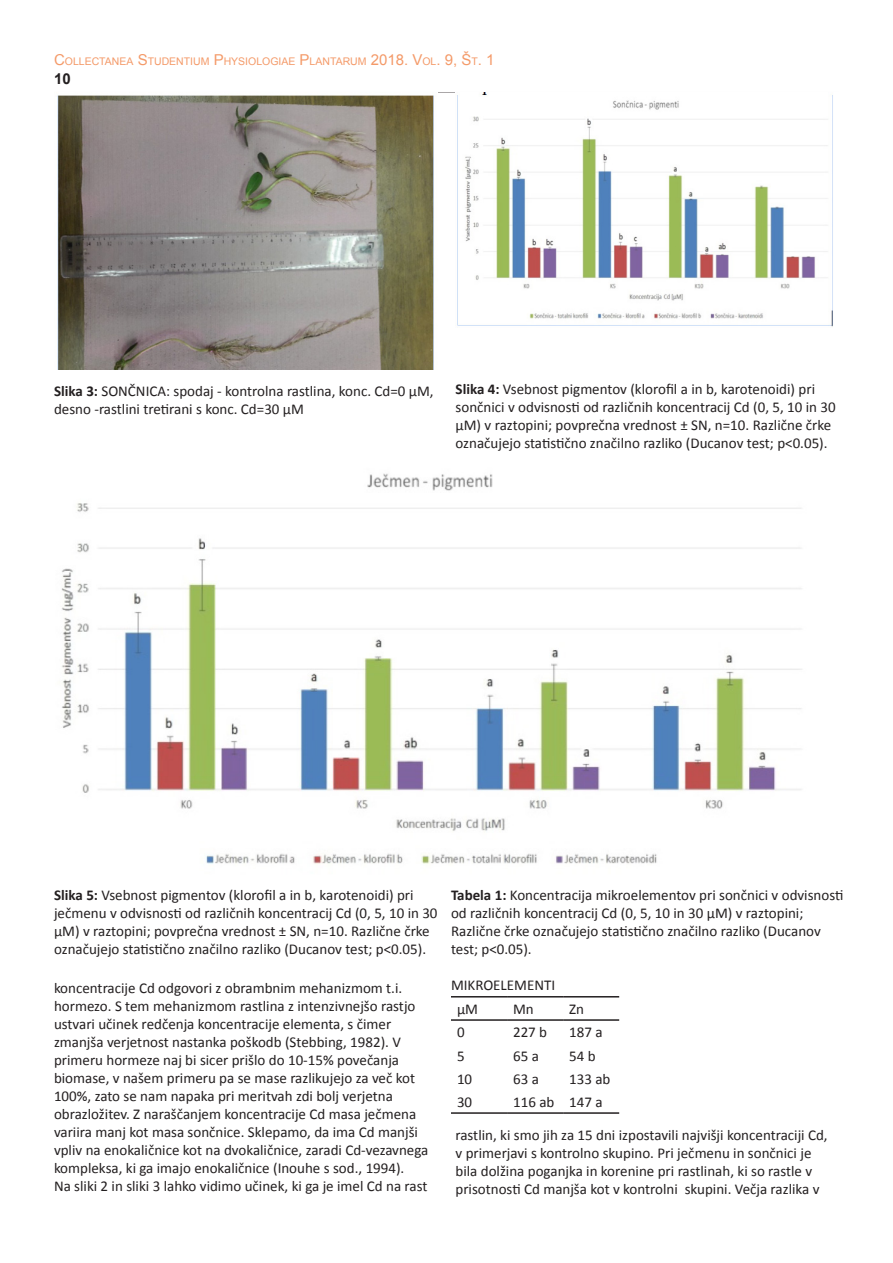
<style>
.page{position:relative;width:893px;height:1263px;background:#fff}
.page>*{position:absolute;margin:0;border:0;box-sizing:border-box;transform-origin:0 0}
.t1{font:15px/18px "Calibri";color:#231f20}
.t2{font:700 15px "Arial";color:#231f20}
.t3{font:10.5px "Arial";color:#f49a69}
.s1{font-size:15px}
.s2{font-weight:700}
</style>
<div class="page">
<hr style="left:54px;top:92px;width:785px;height:1px;background:#aaa7a8">
<hr style="left:451px;top:996px;width:56px;height:1px;background:#231f20">
<hr style="left:507px;top:996px;width:56px;height:1px;background:#231f20">
<hr style="left:563px;top:996px;width:56px;height:1px;background:#231f20">
<hr style="left:451px;top:1019px;width:56px;height:2px;background:#231f20">
<hr style="left:507px;top:1019px;width:56px;height:2px;background:#231f20">
<hr style="left:563px;top:1019px;width:56px;height:2px;background:#231f20">
<hr style="left:451px;top:1112px;width:56px;height:2px;background:#231f20">
<hr style="left:507px;top:1112px;width:56px;height:2px;background:#231f20">
<hr style="left:563px;top:1112px;width:56px;height:2px;background:#231f20">
<img style="left:57px;top:95px;width:377px;height:274px">
<img style="left:61px;top:473px;width:741px;height:391px">
<img style="left:457px;top:93px;width:376px;height:234px">
<p class="t3" style="left:54px;top:54px;width:442px"><span class="s1">C</span>OLLECTANEA <span class="s1">S</span>TUDENTIUM <span class="s1">P</span>HYSIOLOGIAE <span class="s1">P</span>LANTARUM <span class="s1">2018. V</span>OL<span class="s1">. 9, Š</span>T<span class="s1">. 1</span></p>
<p class="t2" style="left:54px;top:69px;width:18px">10</p>
<p class="t1" style="left:54px;top:383px;width:381px"><span class="s2">Slika 3:</span> SONČNICA: spodaj - kontrolna rastlina, konc. Cd=0 µM, desno -rastlini tretirani s konc. Cd=30 µM</p>
<p class="t1" style="left:456px;top:380px;width:382px"><span class="s2">Slika 4:</span> Vsebnost pigmentov (klorofil a in b, karotenoidi) pri sončnici v odvisnosti od različnih koncentracij Cd (0, 5, 10 in 30 µM) v raztopini; povprečna vrednost ± SN, n=10. Različne črke označujejo statistično značilno razliko (Ducanov test; p&lt;0.05).</p>
<p class="t1" style="left:54px;top:886px;width:385px"><span class="s2">Slika 5:</span> Vsebnost pigmentov (klorofil a in b, karotenoidi) pri ječmenu v odvisnosti od različnih koncentracij Cd (0, 5, 10 in 30 µM) v raztopini; povprečna vrednost ± SN, n=10. Različne črke označujejo statistično značilno razliko (Ducanov test; p&lt;0.05).</p>
<p class="t1" style="left:54px;top:979px;width:376px">koncentracije Cd odgovori z obrambnim mehanizmom t.i. hormezo. S tem mehanizmom rastlina z intenzivnejšo rastjo ustvari učinek redčenja koncentracije elementa, s čimer zmanjša verjetnost nastanka poškodb (Stebbing, 1982). V primeru hormeze naj bi sicer prišlo do 10-15% povečanja biomase, v našem primeru pa se mase razlikujejo za več kot 100%, zato se nam napaka pri meritvah zdi bolj verjetna obrazložitev. Z naraščanjem koncentracije Cd masa ječmena variira manj kot masa sončnice. Sklepamo, da ima Cd manjši vpliv na enokaličnice kot na dvokaličnice, zaradi Cd-vezavnega kompleksa, ki ga imajo enokaličnice (Inouhe s sod., 1994).<br>Na sliki 2 in sliki 3 lahko vidimo učinek, ki ga je imel Cd na rast</p>
<p class="t1" style="left:451px;top:886px;width:394px"><span class="s2">Tabela 1:</span> Koncentracija mikroelementov pri sončnici v odvisnosti od različnih koncentracij Cd (0, 5, 10 in 30 µM) v raztopini; Različne črke označujejo statistično značilno razliko (Ducanov test; p&lt;0.05).</p>
<p class="t1" style="left:457px;top:973px;width:100px;line-height:24px;text-indent:-6px">MIKROELEMENTI μM</p>
<p class="t1" style="left:513px;top:1000px;width:22px">Mn</p>
<p class="t1" style="left:569px;top:1000px;width:16px">Zn</p>
<p class="t1" style="left:457px;top:1023px;width:9px">0</p>
<p class="t1" style="left:513px;top:1023px;width:36px">227 b</p>
<p class="t1" style="left:569px;top:1023px;width:35px">187 a</p>
<p class="t1" style="left:457px;top:1046px;width:9px">5</p>
<p class="t1" style="left:513px;top:1046px;width:27px">65 a</p>
<p class="t1" style="left:569px;top:1046px;width:28px">54 b</p>
<p class="t1" style="left:457px;top:1070px;width:17px">10</p>
<p class="t1" style="left:513px;top:1070px;width:27px">63 a</p>
<p class="t1" style="left:569px;top:1070px;width:43px">133 ab</p>
<p class="t1" style="left:457px;top:1093px;width:17px">30</p>
<p class="t1" style="left:513px;top:1093px;width:91px">116 ab 147 a</p>
<p class="t1" style="left:455px;top:1126px;width:374px">rastlin, ki smo jih za 15 dni izpostavili najvišji koncentraciji Cd, v primerjavi s kontrolno skupino. Pri ječmenu in sončnici je bila dolžina poganjka in korenine pri rastlinah, ki so rastle v prisotnosti Cd manjša kot v kontrolni skupini. Večja razlika v</p>
</div>
